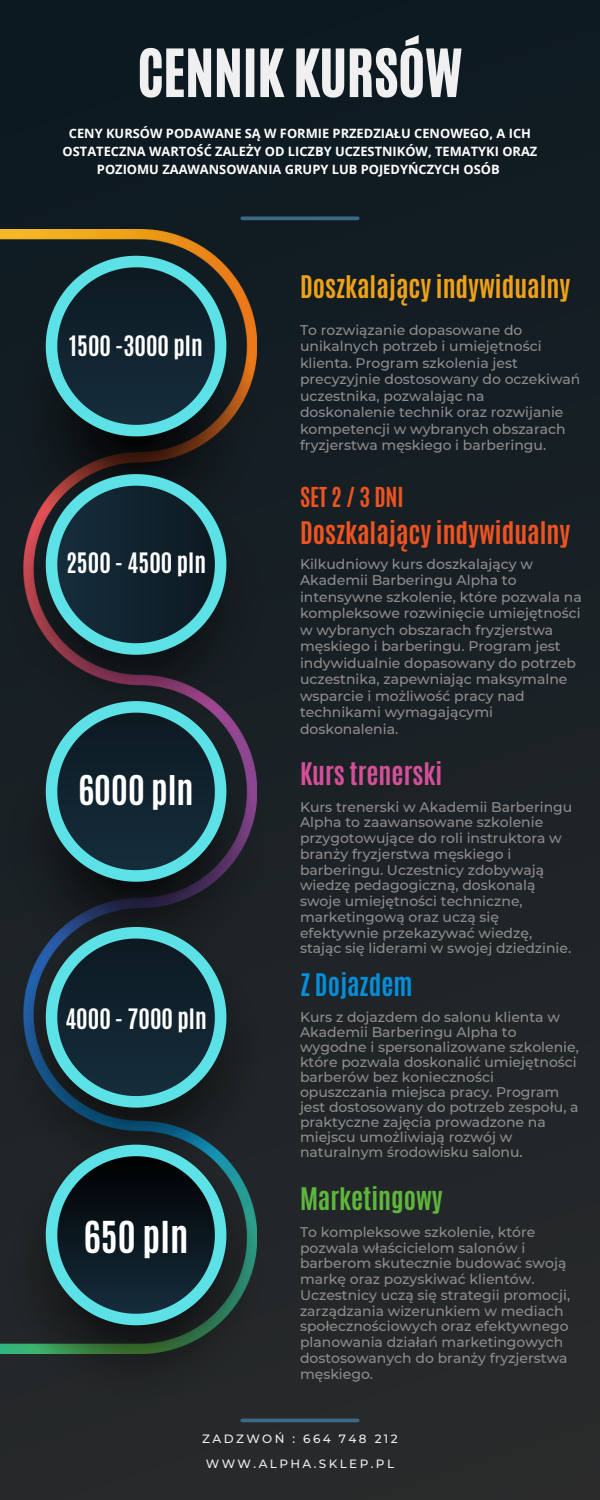
<style>
.page{position:relative;width:600px;height:1500px;background:#fff}
.page>*{position:absolute;margin:0;border:0;box-sizing:border-box;transform-origin:0 0}
.t1{font:55px "CA Generated";color:#f0f0f0}
.t2{font:700 36.7px "Antonio";color:#fff}
.t3{font:700 34.2px "Antonio";color:#fff}
.t4{font:700 26px "Antonio";color:#efa118}
.t5{font:700 26px "Antonio";color:#ee5321}
.t6{font:700 26px "Antonio";color:#d54f99}
.t7{font:700 26px "Antonio";color:#5eb73d}
.t8{font:700 26px "Antonio";color:#058dd8}
.t9{font:700 23.5px "Antonio";color:#fff}
.t10{font:700 23px "Antonio";color:#ee5321}
.t11{font:500 14px/15.8px "Montserrat";color:#8f8c8c}
.t12{font:700 12.9px/17.8px "Open Sans";color:#fff;text-align:center}
.t13{font:500 12px "Montserrat";letter-spacing:.2em;color:#f0f0f0}
</style>
<div class="page">
<div style="left:0;top:0;width:600px;height:1500px;background:linear-gradient(to bottom,#0d1921,#292a2a)"></div>
<img style="left:0;top:229px;width:256px;height:1124px">
<img style="left:9px;top:291px;width:254px;height:184px">
<svg style="left:46px;top:256px;width:180px;height:180px;background:#21454d"></svg>
<img style="left:9px;top:475px;width:254px;height:240px">
<svg style="left:46px;top:474px;width:180px;height:181px;background:#23454e"></svg>
<img style="left:9px;top:715px;width:254px;height:212px">
<svg style="left:46px;top:701px;width:180px;height:181px;background:#21454e"></svg>
<img style="left:9px;top:927px;width:254px;height:218px">
<svg style="left:46px;top:927px;width:180px;height:181px;background:#204650"></svg>
<img style="left:9px;top:1145px;width:254px;height:253px">
<svg style="left:46px;top:1145px;width:180px;height:180px;background:#1d4045"></svg>
<svg style="left:242px;top:216px;width:116px;height:4px"></svg>
<hr style="left:242px;top:1419px;width:116px;height:3px;background:#3c6986">
<p class="t1" style="left:138px;top:34px;width:326px">CENNIK KURSÓW</p>
<h2 class="t12" style="left:63px;top:124px;width:476px">CENY KURSÓW PODAWANE SĄ W FORMIE PRZEDZIAŁU CENOWEGO, A ICH<br>OSTATECZNA WARTOŚĆ ZALEŻY OD LICZBY UCZESTNIKÓW, TEMATYKI ORAZ<br>POZIOMU ZAAWANSOWANIA GRUPY LUB POJEDYŃCZYCH OSÓB</h2>
<p class="t9" style="left:69px;top:330px;width:135px">1500 -3000 pln</p>
<p class="t9" style="left:66px;top:546px;width:142px">2500 - 4500 pln</p>
<p class="t3" style="left:78px;top:766px;width:117px">6000 pln</p>
<h3 class="t9" style="left:65px;top:1002px;width:143px">4000 - 7000 pln</h3>
<p class="t2" style="left:84px;top:1211px;width:106px">650 pln</p>
<h1 class="t4" style="left:300px;top:269px;width:272px">Doszkalający indywidualny</h1>
<p class="t11" style="left:300px;top:321px;width:282px;line-height:16.5px">To rozwiązanie dopasowane do unikalnych potrzeb i umiejętności klienta. Program szkolenia jest precyzyjnie dostosowany do oczekiwań uczestnika, pozwalając na doskonalenie technik oraz rozwijanie kompetencji w wybranych obszarach fryzjerstwa męskiego i barberingu.</p>
<h2 class="t10" style="left:300px;top:481px;width:105px">SET2/3DNI</h2>
<p class="t5" style="left:300px;top:514px;width:272px">Doszkalający indywidualny</p>
<p class="t11" style="left:300px;top:555px;width:283px;line-height:16.5px">Kilkudniowy kurs doszkalający w<br>Akademii Barberingu Alpha to intensywne szkolenie, które pozwala na kompleksowe rozwinięcie umiejętności w wybranych obszarach fryzjerstwa męskiego i barberingu. Program jest indywidualnie dopasowany do potrzeb uczestnika, zapewniając maksymalne wsparcie i możliwość pracy nad technikami wymagającymi doskonalenia.</p>
<h5 class="t6" style="left:300px;top:755px;width:144px">Kurs trenerski</h5>
<h3 class="t11" style="left:300px;top:799px;width:274px">Kurs trenerski w Akademii Barberingu Alpha to zaawansowane szkolenie przygotowujące do roli instruktora w branży fryzjerstwa męskiego i barberingu. Uczestnicy zdobywają wiedzę pedagogiczną, doskonalą swoje umiejętności techniczne, marketingową oraz uczą się efektywnie przekazywać wiedzę, stając się liderami w swojej dziedzinie.</h3>
<p class="t8" style="left:300px;top:966px;width:114px">Z Dojazdem</p>
<h3 class="t11" style="left:300px;top:1010px;width:280px;line-height:15px">Kurs z dojazdem do salonu klienta w Akademii Barberingu Alpha to wygodne i spersonalizowane szkolenie, które pozwala doskonalić umiejętności barberów bez konieczności opuszczania miejsca pracy. Program jest dostosowany do potrzeb zespołu, a praktyczne zajęcia prowadzone na miejscu umożliwiają rozwój w naturalnym środowisku salonu.</h3>
<p class="t7" style="left:300px;top:1180px;width:144px">Marketingowy</p>
<p class="t11" style="left:300px;top:1224px;width:272px">To kompleksowe szkolenie, które pozwala właścicielom salonów i barberom skutecznie budować swoją markę oraz pozyskiwać klientów.<br>Uczestnicy uczą się strategii promocji, zarządzania wizerunkiem w mediach społecznościowych oraz efektywnego planowania działań marketingowych dostosowanych do branży fryzjerstwa męskiego.</p>
<p class="t13" style="left:202px;top:1431px;width:197px">ZADZWOŃ : 664 748 212</p>
<p class="t13" style="left:206px;top:1456px;width:190px">WWW.ALPHA.SKLEP.PL</p>
</div>
